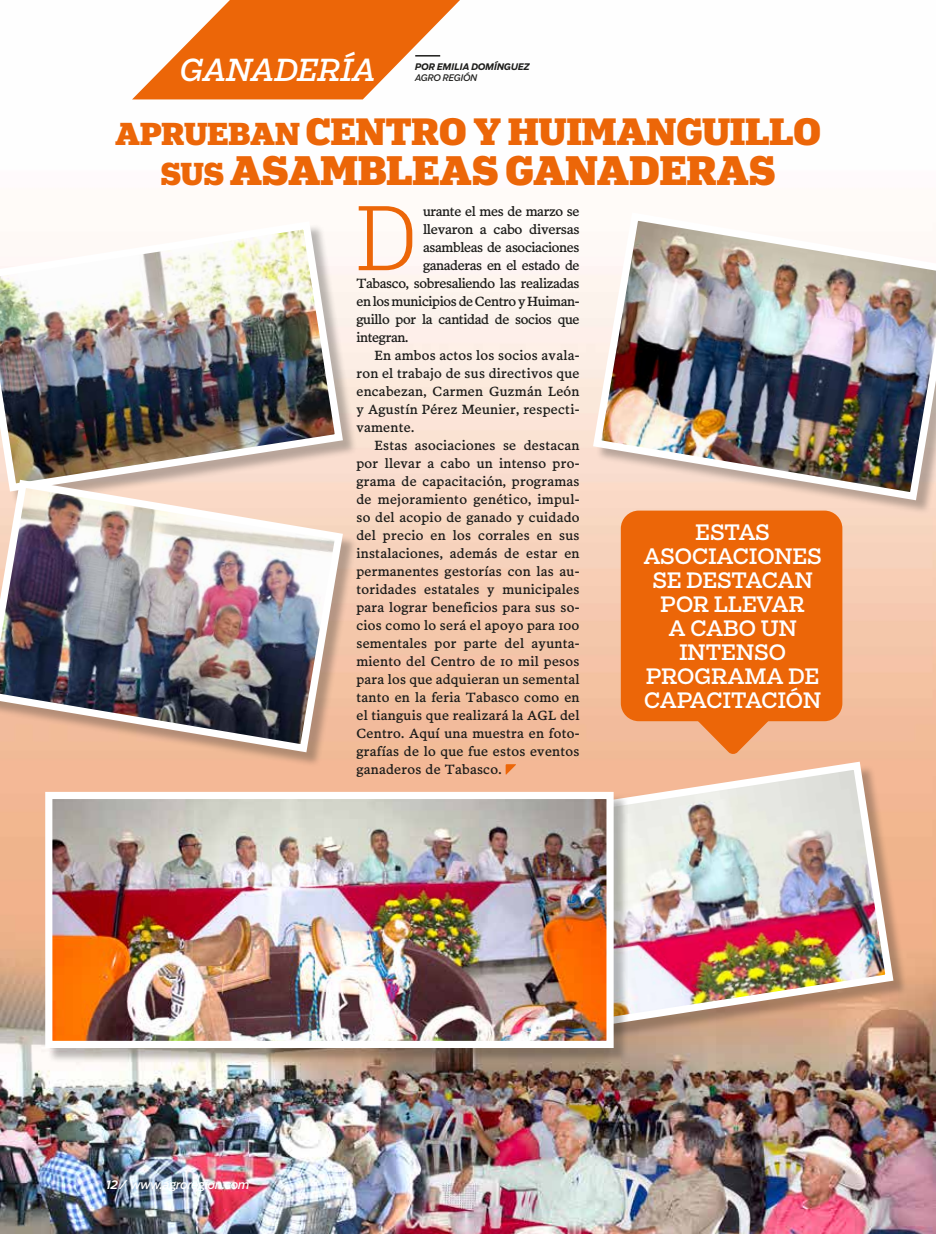
<style>
.page{position:relative;width:936px;height:1234px;background:#fff}
.page>*{position:absolute;margin:0;border:0;box-sizing:border-box;transform-origin:0 0}
.t1{font:300 86.7px "Popular";color:#ec6608}
.t2{font:900 39px "Popular";color:#ec6608}
.t3{font:900 36px "Popular";color:#ec6608}
.t4{font:italic 30px "Salvo Serif";color:#fff}
.t5{font:21px/24px "Salvo Serif";color:#fff;text-align:center}
.t6{font:13.5px "Poynter Text Roman Four";letter-spacing:.02em;color:#1d1d1b}
.t7{font:13.5px "Poynter Text Roman Four";letter-spacing:-.025em;color:#1d1d1b}
.t8{font:13.5px "Poynter Text Roman Four";letter-spacing:-.02em;color:#1d1d1b}
.t9{font:italic 12px "Salvo Sans";letter-spacing:-.025em;color:#fff}
.t10{font:italic 700 9px "Salvo Sans";color:#1d1d1b}
.t11{font:italic 9px "Salvo Sans";letter-spacing:-.01em;color:#1d1d1b}
.s1{font-size:30px}
.s2{font-weight:500}
</style>
<div class="page">
<img style="left:0;top:99px;width:935px;height:1134px">
<svg style="left:132px;top:0;width:328px;height:99px"></svg>
<svg style="left:687px;top:721px;width:92px;height:33px"></svg>
<div style="left:620px;top:510px;width:222px;height:211px;background:#ec6608;border-radius:18px"></div>
<svg style="left:505px;top:764px;width:11px;height:10px"></svg>
<div style="left:539px;top:764px;width:368px;height:281px;background:#1d1d1b;opacity:.3"></div>
<img style="left:532px;top:757px;width:365px;height:277px">
<div style="left:595px;top:215px;width:340px;height:300px;background:#1d1d1b;opacity:.3"></div>
<img style="left:589px;top:208px;width:346px;height:296px">
<div style="left:0;top:224px;width:358px;height:282px;background:#1d1d1b;opacity:.3"></div>
<img style="left:0;top:217px;width:347px;height:258px">
<div style="left:0;top:482px;width:358px;height:285px;background:#1d1d1b;opacity:.3"></div>
<img style="left:0;top:475px;width:347px;height:281px">
<div style="left:47px;top:793px;width:581px;height:269px;background:#1d1d1b;opacity:.3"></div>
<img style="left:53px;top:799px;width:552px;height:240px">
<div style="left:45px;top:791px;width:568px;height:256px;border:7px solid #fff"></div>
<h3 class="t4" style="left:180px;top:49px;width:198px">GANADERÍA</h3>
<p class="t10" style="left:415px;top:61px;width:116px">POR EMILIA DOMÍNGUEZ</p>
<p class="t11" style="left:415px;top:71px;width:64px">AGRO REGIÓN</p>
<h3 class="t3" style="left:115px;top:108px;width:707px"><span class="s1">APRUEBAN</span> CENTRO Y HUIMANGUILLO</h3>
<h2 class="t2" style="left:161px;top:145px;width:616px"><span class="s1">SUS</span> ASAMBLEAS GANADERAS</h2>
<h1 class="t1" style="left:356px;top:183px;width:62px">D</h1>
<p class="t7" style="left:423px;top:203px;width:158px">urante el mes de marzo se</p>
<p class="t8" style="left:423px;top:221px;width:158px">llevaron a cabo diversas</p>
<p class="t7" style="left:423px;top:239px;width:158px">asambleas de asociaciones</p>
<p class="t7" style="left:423px;top:257px;width:158px">ganaderas en el estado de</p>
<p class="t7" style="left:356px;top:275px;width:224px">Tabasco, sobresaliendo las realizadas</p>
<p class="t7" style="left:356px;top:293px;width:224px">en los municipios de Centro y Huiman-</p>
<p class="t7" style="left:356px;top:311px;width:224px">guillo por la cantidad de socios que</p>
<p class="t7" style="left:356px;top:329px;width:53px">integran.</p>
<p class="t6" style="left:374px;top:347px;width:206px">En ambos actos los socios avala-</p>
<p class="t6" style="left:356px;top:365px;width:224px">ron el trabajo de sus directivos que</p>
<p class="t6" style="left:356px;top:383px;width:224px">encabezan, Carmen Guzmán León</p>
<p class="t6" style="left:356px;top:401px;width:224px">y Agustín Pérez Meunier, respecti-</p>
<p class="t6" style="left:356px;top:419px;width:59px">vamente.</p>
<p class="t6" style="left:374px;top:437px;width:206px">Estas asociaciones se destacan</p>
<p class="t6" style="left:356px;top:455px;width:224px">por llevar a cabo un intenso pro-</p>
<p class="t6" style="left:356px;top:473px;width:224px">grama de capacitación, programas</p>
<p class="t6" style="left:356px;top:491px;width:224px">de mejoramiento genético, impul-</p>
<p class="t6" style="left:356px;top:509px;width:224px">so del acopio de ganado y cuidado</p>
<p class="t6" style="left:356px;top:527px;width:224px">del precio en los corrales en sus</p>
<p class="t6" style="left:356px;top:545px;width:224px">instalaciones, además de estar en</p>
<p class="t6" style="left:356px;top:563px;width:224px">permanentes gestorías con las au-</p>
<p class="t6" style="left:356px;top:581px;width:224px">toridades estatales y municipales</p>
<p class="t6" style="left:356px;top:599px;width:224px">para lograr beneficios para sus so-</p>
<p class="t6" style="left:356px;top:617px;width:224px">cios como lo será el apoyo para 100</p>
<p class="t6" style="left:356px;top:635px;width:224px">sementales por parte del ayunta-</p>
<p class="t6" style="left:356px;top:653px;width:224px">miento del Centro de 10 mil pesos</p>
<p class="t6" style="left:356px;top:671px;width:224px">para los que adquieran un semental</p>
<p class="t6" style="left:356px;top:689px;width:224px">tanto en la feria Tabasco como en</p>
<p class="t6" style="left:356px;top:707px;width:224px">el tianguis que realizará la AGL del</p>
<p class="t6" style="left:356px;top:725px;width:224px">Centro. Aquí una muestra en foto-</p>
<p class="t6" style="left:356px;top:743px;width:224px">grafías de lo que fue estos eventos</p>
<p class="t6" style="left:356px;top:761px;width:146px">ganaderos de Tabasco.</p>
<h3 class="t5" style="left:643px;top:519px;width:180px">ESTAS<br>ASOCIACIONES<br>SE DESTACAN<br>POR LLEVAR<br>A CABO UN<br>INTENSO<br>PROGRAMA DE<br>CAPACITACIÓN</h3>
<p class="t9" style="left:106px;top:1176px;width:145px"><span class="s2">12</span> / www.agroregion.com</p>
</div>
